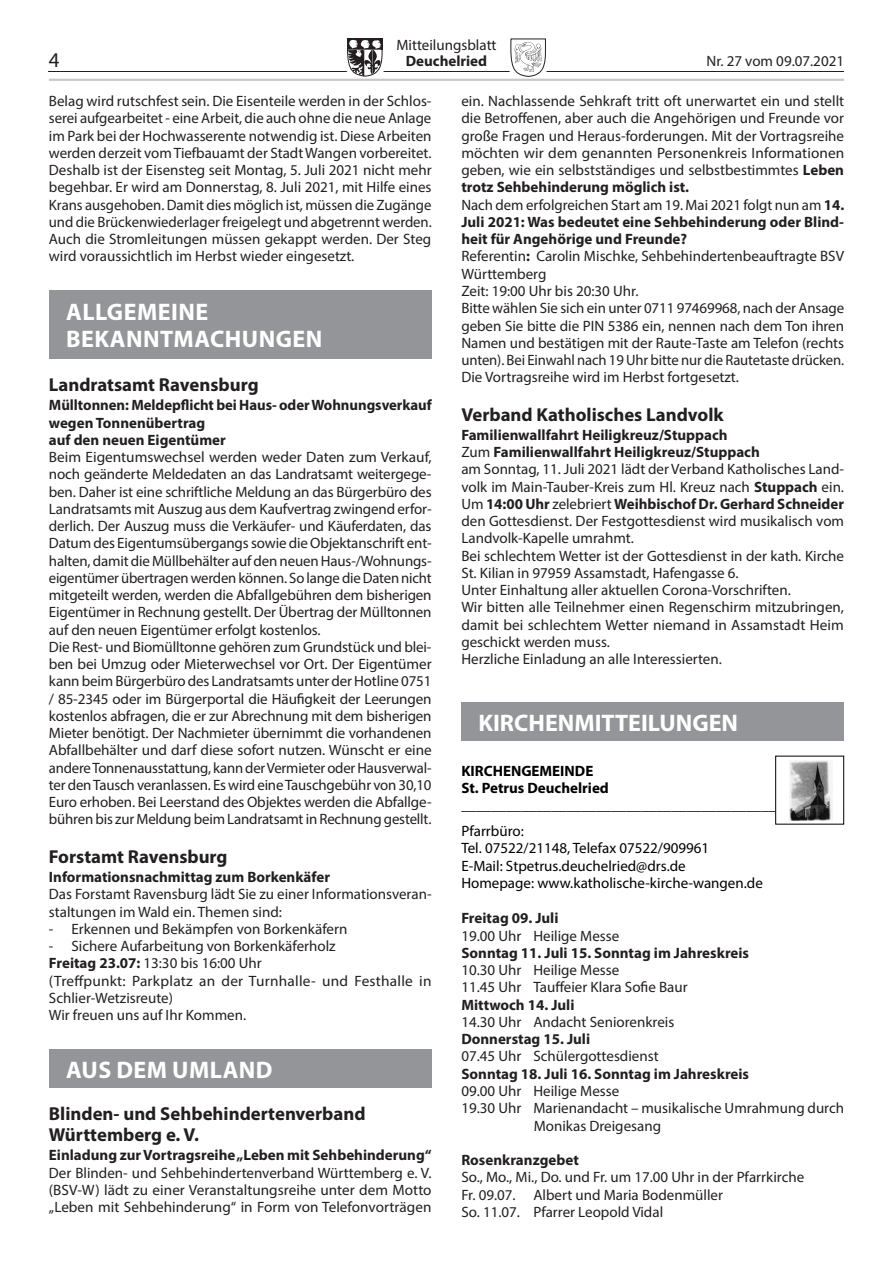
<style>
.page{position:relative;width:893px;height:1263px;background:#fff}
.page>*{position:absolute;margin:0;border:0;box-sizing:border-box;transform-origin:0 0}
.t1{font:700 24px/27px "Myriad Pro";letter-spacing:.02em;color:#fff}
.t2{font:700 24px "Myriad Pro";color:#fff}
.t3{font:21px "Myriad Pro";color:#231f20}
.t4{font:700 18.75px/21px "Myriad Pro";color:#231f20}
.t5{font:15px/17.2px "Myriad Pro";color:#231f20}
.t6{font:700 15px/17.2px "Myriad Pro";color:#231f20}
.t7{font:15px/17.2px "Myriad Pro";color:#000}
.t8{font:700 15px/17.2px "Myriad Pro";color:#000}
.s1{font-weight:700}
</style>
<div class="page">
<hr style="left:49px;top:71px;width:795px;height:1px;background:#231f20">
<svg style="left:347px;top:38px;width:36px;height:39px"></svg>
<svg style="left:510px;top:38px;width:36px;height:39px"></svg>
<img style="left:513px;top:40px;width:30px;height:33px">
<hr style="left:49px;top:79px;width:795px;height:2px;background:#c7c8ca">
<div style="left:49px;top:291px;width:383px;height:68px;background:#939598"></div>
<div style="left:49px;top:1049px;width:383px;height:39px;background:#939598"></div>
<div style="left:461px;top:702px;width:383px;height:39px;background:#939598"></div>
<img style="left:790px;top:760px;width:42px;height:61px">
<div style="left:775px;top:756px;width:69px;height:68px;border:1px solid #000"></div>
<p class="t5" style="left:396px;top:36px;width:102px">Mitteilungsblatt</p>
<h2 class="t3" style="left:49px;top:47px;width:12px">4</h2>
<p class="t6" style="left:406px;top:52px;width:83px">Deuchelried</p>
<p class="t5" style="left:706px;top:52px;width:139px">Nr. 27 vom 09.07.2021</p>
<p class="t5" style="left:49px;top:92px;width:384px;text-align:justify">Belag wird rutschfest sein. Die Eisenteile werden in der Schlos&shy;serei aufgearbeitet - eine Arbeit, die auch ohne die neue Anlage im Park bei der Hochwasserente notwendig ist. Diese Arbeiten werden derzeit vom Tiefbauamt der Stadt Wangen vorbereitet.<br>Deshalb ist der Eisensteg seit Montag, 5. Juli 2021 nicht mehr begehbar. Er wird am Donnerstag, 8. Juli 2021, mit Hilfe eines Krans ausgehoben. Damit dies möglich ist, müssen die Zugänge und die Brückenwiederlager freigelegt und abgetrennt werden.<br>Auch die Stromleitungen müssen gekappt werden. Der Steg wird voraussichtlich im Herbst wieder eingesetzt.</p>
<h1 class="t1" style="left:66px;top:298px;width:258px">ALLGEMEINE<br>BEKANNTMACHUNGEN</h1>
<p class="t4" style="left:49px;top:374px;width:211px">Landratsamt Ravensburg</p>
<p class="t6" style="left:49px;top:396px;width:384px">Mülltonnen: Meldepflicht bei Haus- oder Wohnungsverkauf wegen Tonnenübertrag<br>auf den neuen Eigentümer</p>
<p class="t5" style="left:49px;top:448px;width:384px">Beim Eigentumswechsel werden weder Daten zum Verkauf, noch geänderte Meldedaten an das Landratsamt weitergege&shy;ben. Daher ist eine schriftliche Meldung an das Bürgerbüro des Landratsamts mit Auszug aus dem Kaufvertrag zwingend erfor&shy;derlich. Der Auszug muss die Verkäufer- und Käuferdaten, das Datum des Eigentumsübergangs sowie die Objektanschrift ent&shy;halten, damit die Müllbehälter auf den neuen Haus-/Wohnungs&shy;eigentümer übertragen werden können. So lange die Daten nicht mitgeteilt werden, werden die Abfallgebühren dem bisherigen Eigentümer in Rechnung gestellt. Der Übertrag der Mülltonnen auf den neuen Eigentümer erfolgt kostenlos.<br>Die Rest- und Biomülltonne gehören zum Grundstück und blei&shy;ben bei Umzug oder Mieterwechsel vor Ort. Der Eigentümer kann beim Bürgerbüro des Landratsamts unter der Hotline 0751 / 85-2345 oder im Bürgerportal die Häufigkeit der Leerungen kostenlos abfragen, die er zur Abrechnung mit dem bisherigen Mieter benötigt. Der Nachmieter übernimmt die vorhandenen Abfallbehälter und darf diese sofort nutzen. Wünscht er eine andere Tonnenausstattung, kann der Vermieter oder Hausverwal&shy;ter den Tausch veranlassen. Es wird eine Tauschgebühr von 30,10<br>Euro erhoben. Bei Leerstand des Objektes werden die Abfallge&shy;bühren bis zur Meldung beim Landratsamt in Rechnung gestellt.</p>
<p class="t4" style="left:49px;top:845px;width:180px">Forstamt Ravensburg</p>
<p class="t6" style="left:49px;top:868px;width:283px">Informationsnachmittag zum Borkenkäfer</p>
<p class="t5" style="left:49px;top:885px;width:384px">Das Forstamt Ravensburg lädt Sie zu einer Informationsveran&shy;staltungen im Wald ein. Themen sind:</p>
<p class="t5" style="left:49px;top:920px;width:300px">- Erkennen und Bekämpfen von Borkenkäfern</p>
<p class="t5" style="left:49px;top:937px;width:384px">- Sichere Aufarbeitung von Borkenkäferholz<br><span class="s1">Freitag 23.07:</span> 13:30 bis 16:00 Uhr<br>(Treffpunkt: Parkplatz an der Turnhalle- und Festhalle in Schlier-Wetzisreute)<br>Wir freuen uns auf Ihr Kommen.</p>
<p class="t5" style="left:461px;top:92px;width:384px">ein. Nachlassende Sehkraft tritt oft unerwartet ein und stellt die Betroffenen, aber auch die Angehörigen und Freunde vor große Fragen und Heraus-forderungen. Mit der Vortragsreihe möchten wir dem genannten Personenkreis Informationen geben, wie ein selbstständiges und selbstbestimmtes <span class="s1">Leben trotz Sehbehinderung möglich ist.<br></span>Nach dem erfolgreichen Start am 19. Mai 2021 folgt nun am <span class="s1">14.<br>Juli 2021: Was bedeutet eine Sehbehinderung oder Blind&shy;heit für Angehörige und Freunde?<br></span>Referentin<span class="s1">:</span> Carolin Mischke, Sehbehindertenbeauftragte BSV Württemberg<br>Zeit: 19:00 Uhr bis 20:30 Uhr.<br>Bitte wählen Sie sich ein unter 0711 97469968, nach der Ansage geben Sie bitte die PIN 5386 ein, nennen nach dem Ton ihren Namen und bestätigen mit der Raute-Taste am Telefon (rechts unten). Bei Einwahl nach 19 Uhr bitte nur die Rautetaste drücken.<br>Die Vortragsreihe wird im Herbst fortgesetzt.</p>
<p class="t4" style="left:461px;top:403px;width:264px">Verband Katholisches Landvolk</p>
<p class="t5" style="left:461px;top:426px;width:384px"><span class="s1">Familienwallfahrt Heiligkreuz/Stuppach<br></span>Zum <span class="s1">Familienwallfahrt Heiligkreuz/Stuppach<br></span>am Sonntag, 11. Juli 2021 lädt der Verband Katholisches Land&shy;volk im Main-Tauber-Kreis zum Hl. Kreuz nach <span class="s1">Stuppach</span> ein.<br>Um <span class="s1">14:00 Uhr</span> zelebriert <span class="s1">Weihbischof Dr. Gerhard Schneider </span>den Gottesdienst. Der Festgottesdienst wird musikalisch vom Landvolk-Kapelle umrahmt.<br>Bei schlechtem Wetter ist der Gottesdienst in der kath. Kirche St. Kilian in 97959 Assamstadt, Hafengasse 6.<br>Unter Einhaltung aller aktuellen Corona-Vorschriften.<br>Wir bitten alle Teilnehmer einen Regenschirm mitzubringen, damit bei schlechtem Wetter niemand in Assamstadt Heim geschickt werden muss.<br>Herzliche Einladung an alle Interessierten.</p>
<h1 class="t2" style="left:478px;top:707px;width:261px">KIRCHENMITTEILUNGEN</h1>
<p class="t8" style="left:461px;top:761px;width:384px">KIRCHENGEMEINDE<br>St. Petrus Deuchelried ___________________________________________________</p>
<p class="t7" style="left:461px;top:822px;width:303px">Pfarrbüro:<br>Tel. 07522/21148, Telefax 07522/909961<br>E-Mail: Stpetrus.deuchelried@drs.de<br>Homepage: www.katholische-kirche-wangen.de</p>
<p class="t6" style="left:461px;top:909px;width:99px">Freitag 09. Juli</p>
<p class="t5" style="left:461px;top:927px;width:159px">19.00 Uhr Heilige Messe</p>
<p class="t6" style="left:461px;top:944px;width:289px">Sonntag 11. Juli 15. Sonntag im Jahreskreis</p>
<p class="t5" style="left:461px;top:961px;width:228px">10.30 Uhr Heilige Messe<br>11.45 Uhr Tauffeier Klara Sofie Baur</p>
<p class="t6" style="left:461px;top:995px;width:115px">Mittwoch 14. Juli</p>
<p class="t5" style="left:461px;top:1013px;width:214px">14.30 Uhr Andacht Seniorenkreis</p>
<p class="t6" style="left:461px;top:1030px;width:130px">Donnerstag 15. Juli</p>
<p class="t5" style="left:461px;top:1047px;width:199px">07.45 Uhr Schülergottesdienst</p>
<p class="t6" style="left:461px;top:1064px;width:289px">Sonntag 18. Juli 16. Sonntag im Jahreskreis</p>
<p class="t5" style="left:461px;top:1082px;width:159px">09.00 Uhr Heilige Messe</p>
<p class="t5" style="left:461px;top:1099px;width:384px">19.30 Uhr Marienandacht – musikalische Umrahmung durch</p>
<p class="t5" style="left:534px;top:1116px;width:129px">Monikas Dreigesang</p>
<p class="t6" style="left:461px;top:1151px;width:119px">Rosenkranzgebet</p>
<p class="t5" style="left:461px;top:1168px;width:344px">So., Mo., Mi., Do. und Fr. um 17.00 Uhr in der Pfarrkirche<br>Fr. 09.07. Albert und Maria Bodenmüller<br>So. 11.07. Pfarrer Leopold Vidal</p>
<h1 class="t1" style="left:66px;top:1055px;width:208px">AUS DEM UMLAND</h1>
<p class="t4" style="left:49px;top:1102px;width:318px">Blinden- und Sehbehindertenverband<br>Württemberg e. V.</p>
<p class="t6" style="left:49px;top:1146px;width:384px">Einladung zur Vortragsreihe „Leben mit Sehbehinderung“</p>
<p class="t5" style="left:49px;top:1163px;width:384px;text-align:justify">Der Blinden- und Sehbehindertenverband Württemberg e. V. (BSV-W) lädt zu einer Veranstaltungsreihe unter dem Motto „Leben mit Sehbehinderung“ in Form von Telefonvorträgen</p>
</div>
